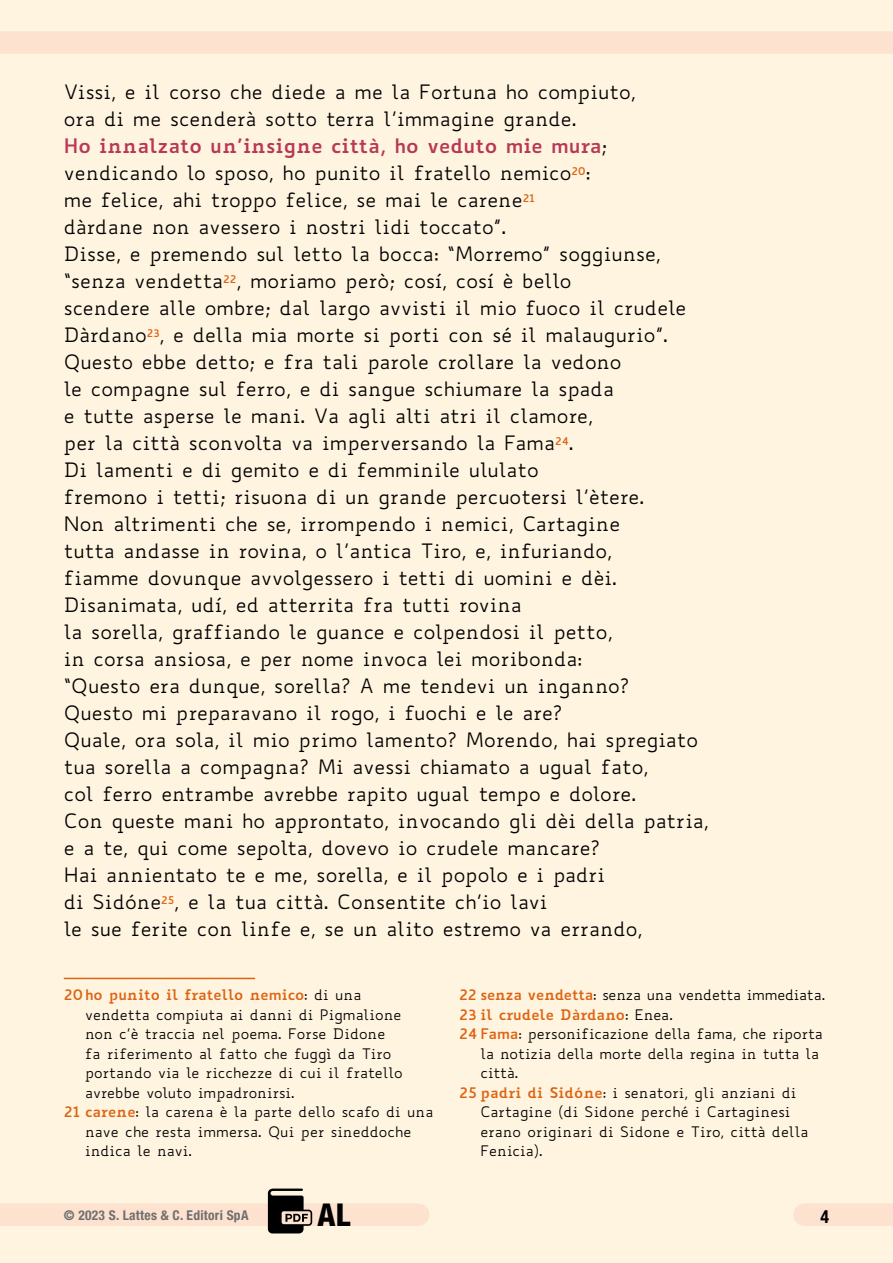
<style>
.page{position:relative;width:893px;height:1263px;background:#fff4e0}
.page>*{position:absolute;margin:0;border:0;box-sizing:border-box;transform-origin:0 0}
.t1{font:800 condensed 31.5px "Helvetica Neue LT Std";color:#000}
.t2{font:19.5px/27px "Biancoenero";color:#000}
.t3{font:700 condensed 18px "Helvetica Neue LT Std";color:#000}
.t4{font:14.25px "Biancoenero";color:#000}
.t5{font:700 14.25px "Biancoenero";color:#dc6413}
.t6{font:14.25px "Biancoenero";letter-spacing:-.02em;color:#000}
.t7{font:700 condensed 13.5px "Helvetica Neue LT Std";letter-spacing:.02em;color:#706f6f}
.s1{font-weight:700;color:#b83855}
.s2{font-weight:400;color:#000}
.s3{font-weight:700;color:#dc6413}
</style>
<div class="page">
<div style="left:0;top:1203px;width:418px;height:23px;background:#fde2cf"></div>
<div style="left:0;top:31px;width:893px;height:23px;background:#fde2cf"></div>
<hr style="left:64px;top:978px;width:191px;height:1px;background:#dc6413">
<div style="left:804px;top:1203px;width:89px;height:23px;background:#fde2cf"></div>
<svg style="left:268px;top:1188px;width:44px;height:45px"></svg>
<p class="t2" style="left:64px;top:78px;width:647px">Vissi, e il corso che diede a me la Fortuna ho compiuto,<br>ora di me scenderà sotto terra l’immagine grande.<br><span class="s1">Ho innalzato un’insigne città, ho veduto mie mura</span>; vendicando lo sposo, ho punito il fratello nemico<sup>20</sup>:<br>me felice, ahi troppo felice, se mai le carene<sup>21<br></sup>dàrdane non avessero i nostri lidi toccato”.<br>Disse, e premendo sul letto la bocca: “Morremo” soggiunse, “senza vendetta<sup>22</sup>, moriamo però; cosí, cosí è bello<br>scendere alle ombre; dal largo avvisti il mio fuoco il crudele Dàrdano<sup>23</sup>, e della mia morte si porti con sé il malaugurio”.<br>Questo ebbe detto; e fra tali parole crollare la vedono<br>le compagne sul ferro, e di sangue schiumare la spada<br>e tutte asperse le mani. Va agli alti atri il clamore,<br>per la città sconvolta va imperversando la Fama<sup>24</sup>.<br>Di lamenti e di gemito e di femminile ululato<br>fremono i tetti; risuona di un grande percuotersi l’ètere.<br>Non altrimenti che se, irrompendo i nemici, Cartagine<br>tutta andasse in rovina, o l’antica Tiro, e, infuriando,<br>fiamme dovunque avvolgessero i tetti di uomini e dèi.<br>Disanimata, udí, ed atterrita fra tutti rovina<br>la sorella, graffiando le guance e colpendosi il petto,<br>in corsa ansiosa, e per nome invoca lei moribonda:<br>“Questo era dunque, sorella? A me tendevi un inganno?<br>Questo mi preparavano il rogo, i fuochi e le are?<br>Quale, ora sola, il mio primo lamento? Morendo, hai spregiato tua sorella a compagna? Mi avessi chiamato a ugual fato,<br>col ferro entrambe avrebbe rapito ugual tempo e dolore.<br>Con queste mani ho approntato, invocando gli dèi della patria, e a te, qui come sepolta, dovevo io crudele mancare?<br>Hai annientato te e me, sorella, e il popolo e i padri<br>di Sidóne<sup>25</sup>, e la tua città. Consentite ch’io lavi<br>le sue ferite con linfe e, se un alito estremo va errando,</p>
<p class="t5" style="left:64px;top:983px;width:299px">20ho punito il fratello nemico<span class="s2">: di una</span></p>
<p class="t4" style="left:85px;top:1005px;width:318px">vendetta compiuta ai danni di Pigmalione</p>
<p class="t4" style="left:85px;top:1025px;width:302px">non c’è traccia nel poema. Forse Didone</p>
<p class="t4" style="left:85px;top:1044px;width:308px">fa riferimento al fatto che fuggì da Tiro</p>
<p class="t4" style="left:85px;top:1064px;width:319px">portando via le ricchezze di cui il fratello</p>
<p class="t4" style="left:85px;top:1083px;width:211px">avrebbe voluto impadronirsi.</p>
<p class="t4" style="left:64px;top:1103px;width:371px"><span class="s3">21 carene</span>: la carena è la parte dello scafo di una</p>
<p class="t4" style="left:85px;top:1122px;width:328px">nave che resta immersa. Qui per sineddoche</p>
<p class="t4" style="left:85px;top:1142px;width:108px">indica le navi.</p>
<p class="t7" style="left:64px;top:1206px;width:186px">© 2023 S. Lattes &amp; C. Editori SpA</p>
<h1 class="t1" style="left:318px;top:1195px;width:34px">AL</h1>
<p class="t6" style="left:459px;top:986px;width:368px"><span class="s3">22 senza vendetta</span>: senza una vendetta immediata.</p>
<p class="t5" style="left:459px;top:1002px;width:215px">23 il crudele Dàrdano<span class="s2">: Enea.</span></p>
<p class="t4" style="left:459px;top:1025px;width:365px"><span class="s3">24 Fama</span>: personificazione della fama, che riporta</p>
<p class="t4" style="left:480px;top:1044px;width:340px">la notizia della morte della regina in tutta la</p>
<p class="t4" style="left:480px;top:1063px;width:39px">città.</p>
<p class="t4" style="left:459px;top:1083px;width:339px"><span class="s3">25 padri di Sidóne</span>: i senatori, gli anziani di</p>
<p class="t4" style="left:480px;top:1102px;width:311px">Cartagine (di Sidone perché i Cartaginesi</p>
<p class="t4" style="left:480px;top:1122px;width:329px">erano originari di Sidone e Tiro, città della</p>
<p class="t4" style="left:480px;top:1141px;width:64px">Fenicia).</p>
<p class="t3" style="left:820px;top:1206px;width:10px">4</p>
</div>
